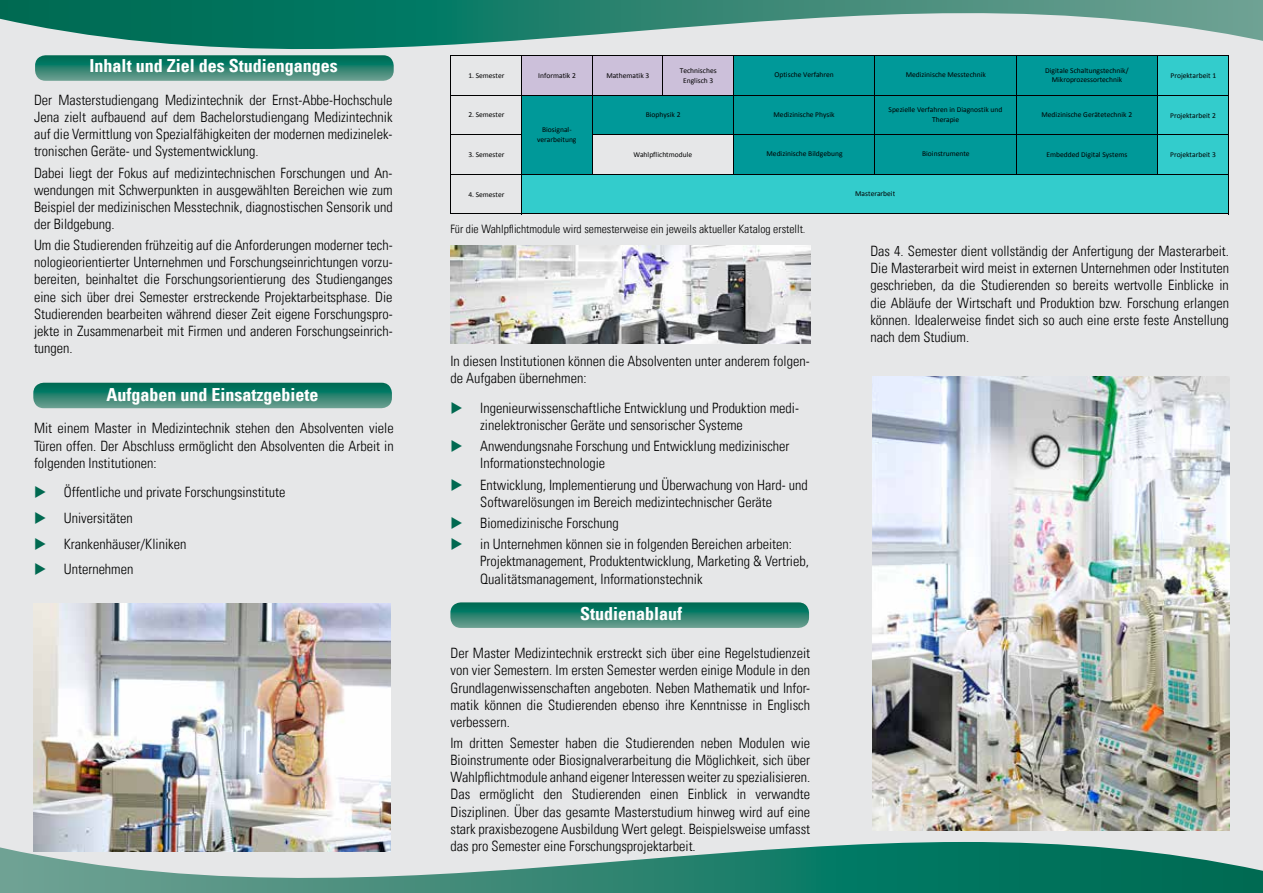
<style>
.page{position:relative;width:1263px;height:893px;background:#fff}
.page>*{position:absolute;margin:0;border:0;box-sizing:border-box;transform-origin:0 0}
.t1{font:18px "Univers Com 67 Bold Cond";color:#fff}
.t2{font:14.25px/17.1px "Univers Com 47 Light Cond";color:#000;text-align:justify}
.t3{font:11.55px "Univers Com 47 Light Cond";color:#000}
.t4{font:7.5px/9.8px "Calibri";color:#000;text-align:center}
</style>
<div class="page">
<div style="left:0;top:0;width:1263px;height:888px;background:#e6e7e8"></div>
<svg style="left:0;top:0;width:1263px;height:49px"></svg>
<svg style="left:0;top:842px;width:1263px;height:51px"></svg>
<div style="left:521px;top:56px;width:212px;height:39px;background:#ccc0da"></div>
<div style="left:733px;top:56px;width:425px;height:39px;background:#099"></div>
<div style="left:1157px;top:56px;width:71px;height:39px;background:#3cc"></div>
<div style="left:521px;top:95px;width:637px;height:40px;background:#099"></div>
<div style="left:1157px;top:95px;width:71px;height:40px;background:#3cc"></div>
<div style="left:521px;top:135px;width:71px;height:39px;background:#099"></div>
<div style="left:733px;top:135px;width:425px;height:39px;background:#099"></div>
<div style="left:1157px;top:135px;width:71px;height:39px;background:#3cc"></div>
<div style="left:521px;top:174px;width:707px;height:40px;background:#3cc"></div>
<hr style="left:451px;top:134px;width:71px;height:1px;background:#000">
<hr style="left:450px;top:55px;width:1px;height:159px;background:#000">
<hr style="left:521px;top:56px;width:1px;height:158px;background:#000">
<hr style="left:592px;top:56px;width:1px;height:119px;background:#000">
<hr style="left:662px;top:56px;width:1px;height:39px;background:#000">
<hr style="left:733px;top:56px;width:1px;height:119px;background:#000">
<hr style="left:874px;top:56px;width:1px;height:119px;background:#000">
<hr style="left:1016px;top:56px;width:1px;height:119px;background:#000">
<hr style="left:1157px;top:56px;width:1px;height:119px;background:#000">
<hr style="left:1228px;top:56px;width:1px;height:158px;background:#000">
<hr style="left:451px;top:55px;width:777px;height:1px;background:#000">
<hr style="left:451px;top:95px;width:777px;height:1px;background:#000">
<hr style="left:592px;top:134px;width:636px;height:1px;background:#000">
<hr style="left:451px;top:174px;width:777px;height:1px;background:#000">
<hr style="left:451px;top:214px;width:777px;height:1px;background:#000">
<svg style="left:35px;top:55px;width:359px;height:26px;background:#2f8572"></svg>
<svg style="left:450px;top:602px;width:359px;height:26px;background:#2f8572"></svg>
<svg style="left:33px;top:383px;width:359px;height:25px;background:#2b8370"></svg>
<img style="left:872px;top:377px;width:357px;height:453px">
<img style="left:450px;top:246px;width:360px;height:97px">
<img style="left:33px;top:604px;width:357px;height:247px">
<p class="t1" style="left:90px;top:55px;width:250px">Inhalt und Ziel des Studienganges</p>
<p class="t2" style="left:34px;top:91px;width:360px">Der Masterstudiengang Medizintechnik der Ernst-Abbe-Hochschule Jena zielt aufbauend auf dem Bachelorstudiengang Medizintechnik auf die Vermittlung von Spezialfähigkeiten der modernen medizinelek&shy;tronischen Geräte- und Systementwicklung.</p>
<p class="t2" style="left:34px;top:164px;width:360px">Dabei liegt der Fokus auf medizintechnischen Forschungen und An&shy;wendungen mit Schwerpunkten in ausgewählten Bereichen wie zum Beispiel der medizinischen Messtechnik, diagnostischen Sensorik und der Bildgebung.</p>
<p class="t2" style="left:34px;top:237px;width:360px">Um die Studierenden frühzeitig auf die Anforderungen moderner tech&shy;nologieorientierter Unternehmen und Forschungseinrichtungen vorzu&shy;bereiten, beinhaltet die Forschungsorientierung des Studienganges eine sich über drei Semester erstreckende Projektarbeitsphase. Die Studierenden bearbeiten während dieser Zeit eigene Forschungspro&shy;jekte in Zusammenarbeit mit Firmen und anderen Forschungseinrich&shy;tungen.</p>
<p class="t1" style="left:107px;top:384px;width:214px">Aufgaben und Einsatzgebiete</p>
<p class="t2" style="left:34px;top:420px;width:361px">Mit einem Master in Medizintechnik stehen den Absolventen viele Türen offen. Der Abschluss ermöglicht den Absolventen die Arbeit in folgenden Institutionen:</p>
<p class="t2" style="left:64px;top:480px;width:223px;line-height:25.7px;text-align:left">Öffentliche und private Forschungsinstitute<br>Universitäten<br>Krankenhäuser/Kliniken<br>Unternehmen</p>
<p class="t4" style="left:906px;top:70px;width:82px">Medizinische Messtechnik</p>
<p class="t4" style="left:1045px;top:65px;width:85px">Digitale Schaltungstechnik/<br>Mikroprozessortechnik</p>
<p class="t4" style="left:888px;top:105px;width:115px">Spezielle Verfahren in Diagnostik und<br>Therapie</p>
<p class="t4" style="left:922px;top:149px;width:49px">Bioinstrumente</p>
<p class="t4" style="left:468px;top:71px;width:38px">1. Semester</p>
<p class="t4" style="left:538px;top:71px;width:39px">Informatik 2</p>
<p class="t4" style="left:606px;top:71px;width:44px">Mathematik 3</p>
<p class="t4" style="left:680px;top:66px;width:38px">Technisches<br>Englisch 3</p>
<p class="t4" style="left:1170px;top:71px;width:47px">Projektarbeit 1</p>
<p class="t4" style="left:468px;top:110px;width:38px">2. Semester</p>
<p class="t4" style="left:1170px;top:110px;width:47px">Projektarbeit 2</p>
<p class="t4" style="left:468px;top:150px;width:38px">3. Semester</p>
<p class="t4" style="left:1170px;top:150px;width:47px">Projektarbeit 3</p>
<p class="t4" style="left:468px;top:189px;width:38px">4. Semester</p>
<p class="t4" style="left:774px;top:70px;width:61px">Optische Verfahren</p>
<p class="t4" style="left:774px;top:110px;width:63px">Medizinische Physik</p>
<p class="t4" style="left:767px;top:149px;width:77px">Medizinische Bildgebung</p>
<p class="t4" style="left:646px;top:110px;width:36px">Biophysik 2</p>
<p class="t4" style="left:1041px;top:110px;width:92px">Medizinische Gerätetechnik 2</p>
<p class="t4" style="left:1046px;top:149px;width:82px">Embedded Digital Systems</p>
<p class="t4" style="left:537px;top:125px;width:41px">Biosignal&shy;verarbeitung</p>
<p class="t4" style="left:633px;top:149px;width:60px">Wahlpflichtmodule</p>
<p class="t4" style="left:855px;top:189px;width:42px">Masterarbeit</p>
<p class="t3" style="left:450px;top:222px;width:357px">Für die Wahlpflichtmodule wird semesterweise ein jeweils aktueller Katalog erstellt.</p>
<p class="t2" style="left:450px;top:352px;width:361px">In diesen Institutionen können die Absolventen unter anderem folgen&shy;de Aufgaben übernehmen:</p>
<p class="t2" style="left:480px;top:399px;width:320px">Ingenieurwissenschaftliche Entwicklung und Produktion medi&shy;zinelektronischer Geräte und sensorischer Systeme</p>
<p class="t2" style="left:480px;top:438px;width:311px">Anwendungsnahe Forschung und Entwicklung medizinischer<br>Informationstechnologie</p>
<p class="t2" style="left:480px;top:476px;width:329px">Entwicklung, Implementierung und Überwachung von Hard- und<br>Softwarelösungen im Bereich medizintechnischer Geräte</p>
<p class="t2" style="left:480px;top:512px;width:313px;line-height:21.3px">Biomedizinische Forschung<br>in Unternehmen können sie in folgenden Bereichen arbeiten:</p>
<p class="t2" style="left:480px;top:553px;width:330px">Projektmanagement, Produktentwicklung, Marketing &amp; Vertrieb,<br>Qualitätsmanagement, Informationstechnik</p>
<p class="t1" style="left:580px;top:603px;width:104px">Studienablauf</p>
<p class="t2" style="left:450px;top:645px;width:361px">Der Master Medizintechnik erstreckt sich über eine Regelstudienzeit von vier Semestern. Im ersten Semester werden einige Module in den Grundlagenwissenschaften angeboten. Neben Mathematik und Infor&shy;matik können die Studierenden ebenso ihre Kenntnisse in Englisch verbessern.</p>
<p class="t2" style="left:450px;top:735px;width:361px">Im dritten Semester haben die Studierenden neben Modulen wie Bioinstrumente oder Biosignalverarbeitung die Möglichkeit, sich über Wahlpflichtmodule anhand eigener Interessen weiter zu spezialisieren.<br>Das ermöglicht den Studierenden einen Einblick in verwandte Disziplinen. Über das gesamte Masterstudium hinweg wird auf eine stark praxisbezogene Ausbildung Wert gelegt. Beispielsweise umfasst das pro Semester eine Forschungsprojektarbeit.</p>
<p class="t2" style="left:870px;top:243px;width:360px">Das 4. Semester dient vollständig der Anfertigung der Masterarbeit.<br>Die Masterarbeit wird meist in externen Unternehmen oder Instituten geschrieben, da die Studierenden so bereits wertvolle Einblicke in die Abläufe der Wirtschaft und Produktion bzw. Forschung erlangen können. Idealerweise findet sich so auch eine erste feste Anstellung nach dem Studium.</p>
</div>
